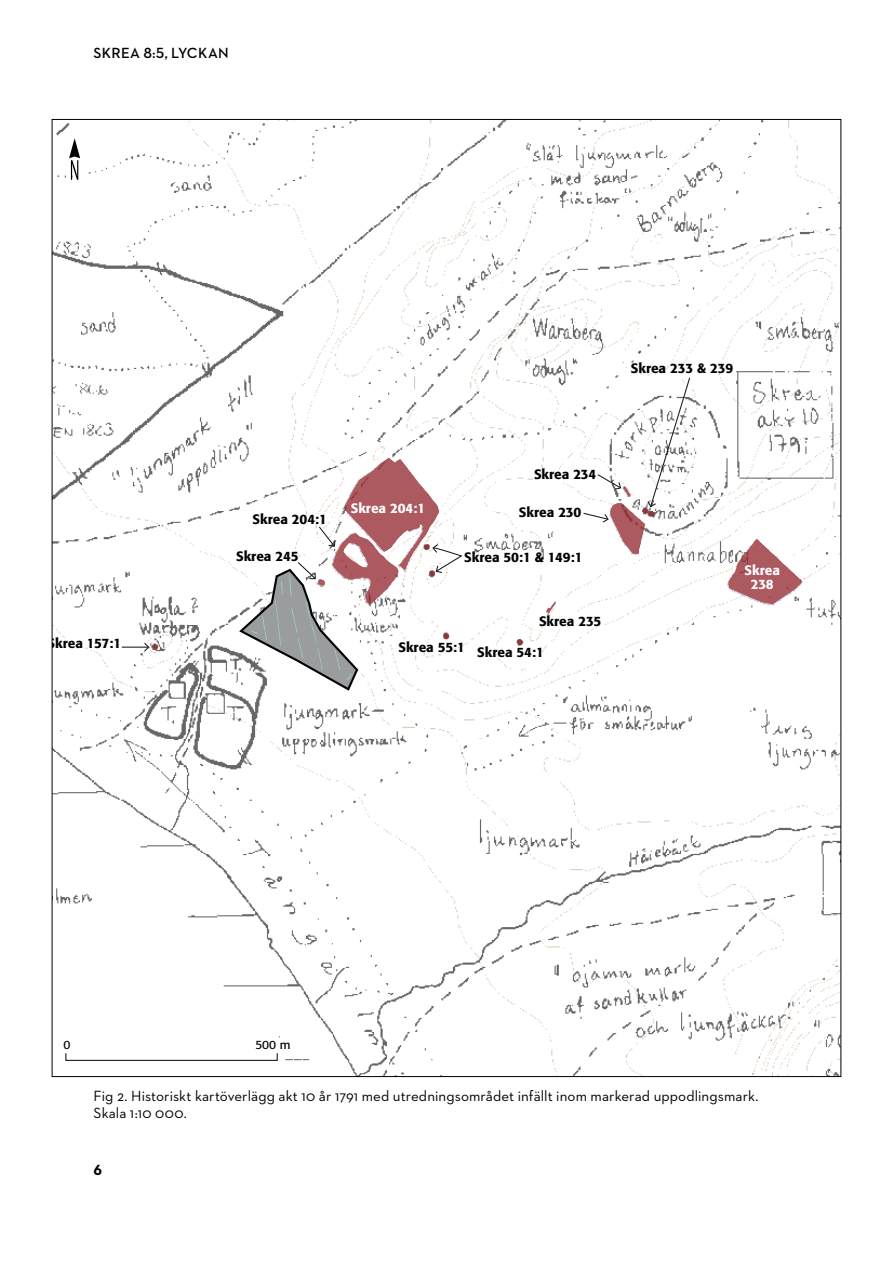
<style>
.page{position:relative;width:893px;height:1263px;background:#fff}
.page>*{position:absolute;margin:0;border:0;box-sizing:border-box;transform-origin:0 0}
.t1{font:15px/16.5px "Neutraface 2 Text";letter-spacing:.005em;color:#000}
.t2{font:600 15px "Neutraface 2 Text";letter-spacing:.02em;color:#000}
.t3{font:700 15px "Neutraface 2 Text";color:#000}
.t4{font:500 13.5px "Formata";color:#000204}
.t5{font:500 13.5px/13.5px "Formata";color:#fff;text-align:center}
.t6{font:12px "Formata";color:#000}
</style>
<div class="page">
<img style="left:54px;top:121px;width:785px;height:954px">
<svg style="left:517px;top:639px;width:6px;height:6px"></svg>
<svg style="left:728px;top:539px;width:74px;height:65px"></svg>
<svg style="left:546px;top:601px;width:10px;height:13px"></svg>
<svg style="left:582px;top:376px;width:109px;height:178px"></svg>
<svg style="left:122px;top:643px;width:36px;height:8px"></svg>
<svg style="left:239px;top:458px;width:223px;height:233px"></svg>
<svg style="left:69px;top:138px;width:11px;height:42px"></svg>
<div style="left:66px;top:1053px;width:212px;height:8px;border:1px solid #000"></div>
<p class="t2" style="left:94px;top:44px;width:137px">SKREA 8:5, LYCKAN</p>
<p class="t4" style="left:48px;top:635px;width:75px">Skrea 157:1</p>
<p class="t4" style="left:631px;top:360px;width:104px">Skrea 233 &amp; 239</p>
<p class="t4" style="left:253px;top:511px;width:76px">Skrea 204:1</p>
<p class="t4" style="left:236px;top:548px;width:64px">Skrea 245</p>
<p class="t5" style="left:351px;top:501px;width:76px">Skrea 204:1</p>
<p class="t4" style="left:534px;top:466px;width:64px">Skrea 234</p>
<p class="t4" style="left:519px;top:504px;width:64px">Skrea 230</p>
<p class="t4" style="left:464px;top:549px;width:120px">Skrea 50:1 &amp; 149:1</p>
<p class="t4" style="left:539px;top:613px;width:64px">Skrea 235</p>
<p class="t4" style="left:398px;top:641px;width:147px">Skrea 55:1 Skrea 54:1</p>
<p class="t5" style="left:745px;top:564px;width:37px">Skrea<br>238</p>
<p class="t6" style="left:63px;top:1038px;width:8px">0</p>
<p class="t6" style="left:255px;top:1038px;width:37px">500 m</p>
<p class="t1" style="left:94px;top:1088px;width:666px">Fig 2. Historiskt kartöverlägg akt 10 år 1791 med utredningsområdet infällt inom markerad uppodlingsmark.<br>Skala 1:10 000.</p>
<p class="t3" style="left:94px;top:1160px;width:10px">6</p>
</div>
